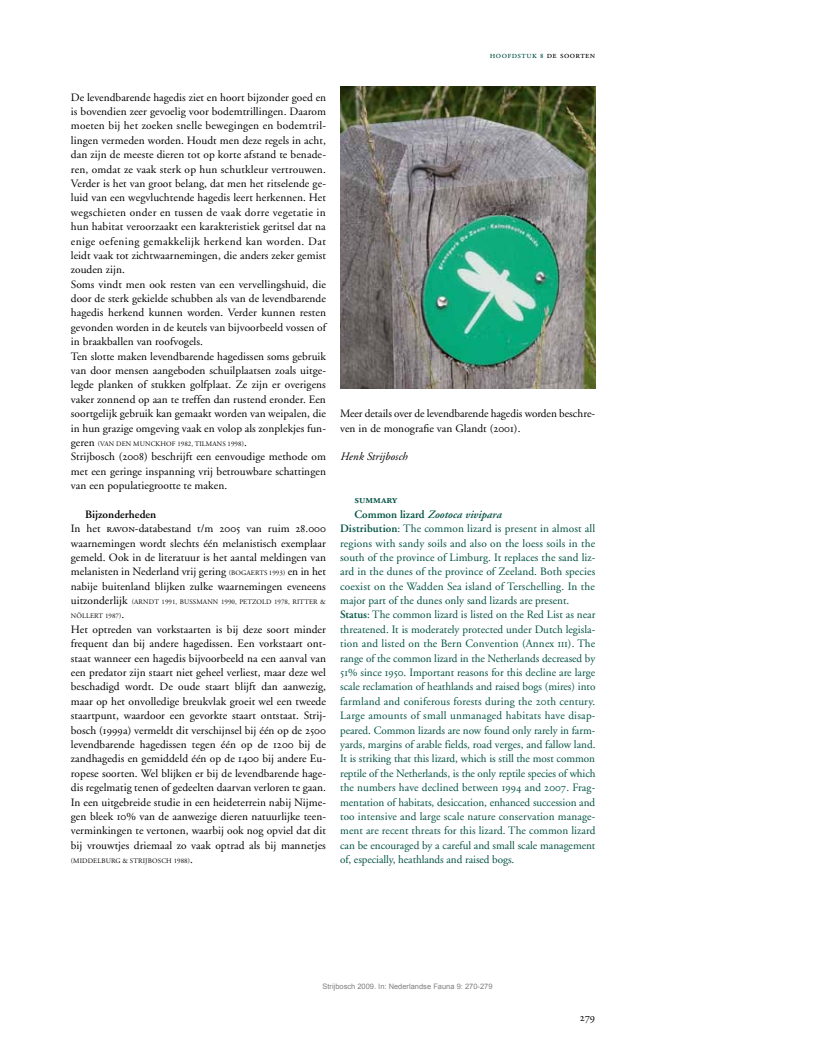
<style>
.page{position:relative;width:815px;height:1053px;background:#fff}
.page>*{position:absolute;margin:0;border:0;box-sizing:border-box;transform-origin:0 0}
.t1{font:11.25px/14.4px "Adobe Garamond";letter-spacing:.005em;color:#000}
.t2{font:11.25px/14.4px "Adobe Garamond";letter-spacing:.005em;color:#005142}
.t3{font:italic 11.25px "Adobe Garamond";letter-spacing:.005em;color:#000}
.t4{font:600 11.25px "Adobe Garamond Exp";color:#005142}
.t5{font:9.38px "Adobe Garamond Pro";letter-spacing:.05em;color:#005142}
.t6{font:7.5px "Arial";color:#808080}
.t7{font:6.88px/14.4px "Adobe Garamond Pro";letter-spacing:.02em;color:#000}
.t8{font:6.88px "Adobe Garamond Pro";letter-spacing:.125em;color:#000}
.s1{font-weight:600;font-size:6.88px}
.s2{color:#000}
.s3{font-family:"Adobe Garamond";font-size:11.25px}
.s4{font-family:"Adobe Garamond Exp"}
.s5{font-weight:600}
.s6{font-family:"Adobe Garamond Pro";font-size:6.88px}
.s7{font-weight:600;font-style:italic}
</style>
<div class="page">
<img style="left:340px;top:87px;width:255px;height:302px">
<p class="t5" style="left:490px;top:49px;width:107px">HOOFDSTUK <span class="s1">8</span> <span class="s2">DE SOORTEN</span></p>
<p class="t1" style="left:71px;top:90px;width:257px">De levendbarende hagedis ziet en hoort bijzonder goed en is bovendien zeer gevoelig voor bodemtrillingen. Daarom moeten bij het zoeken snelle bewegingen en bodemtril&shy;lingen vermeden worden. Houdt men deze regels in acht, dan zijn de meeste dieren tot op korte afstand te benade&shy;ren, omdat ze vaak sterk op hun schutkleur vertrouwen.<br>Verder is het van groot belang, dat men het ritselende ge&shy;luid van een wegvluchtende hagedis leert herkennen. Het wegschieten onder en tussen de vaak dorre vegetatie in hun habitat veroorzaakt een karakteristiek geritsel dat na enige oefening gemakkelijk herkend kan worden. Dat leidt vaak tot zichtwaarnemingen, die anders zeker gemist zouden zijn.<br>Soms vindt men ook resten van een vervellingshuid, die door de sterk gekielde schubben als van de levendbarende hagedis herkend kunnen worden. Verder kunnen resten gevonden worden in de keutels van bijvoorbeeld vossen of in braakballen van roofvogels.<br>Ten slotte maken levendbarende hagedissen soms gebruik van door mensen aangeboden schuilplaatsen zoals uitge&shy;legde planken of stukken golfplaat. Ze zijn er overigens vaker zonnend op aan te treffen dan rustend eronder. Een soortgelijk gebruik kan gemaakt worden van weipalen, die in hun grazige omgeving vaak en volop als zonplekjes fun-</p>
<p class="t7" style="left:71px;top:437px;width:177px"><span class="s3">geren</span> (VAN DEN MUNCKHOF 1982, TILMANS 1998)<span class="s3">.</span></p>
<p class="t1" style="left:71px;top:450px;width:257px;text-align:justify">Strijbosch (<span class="s4">2008</span>) beschrijft een eenvoudige methode om met een geringe inspanning vrij betrouwbare schattingen van een populatiegrootte te maken.</p>
<p class="t1" style="left:71px;top:507px;width:257px;text-indent:14px"><span class="s5">Bijzonderheden<br></span>In het <span class="s4">ravon</span>-databestand t/m <span class="s4">2005</span> van ruim <span class="s4">28</span>.<span class="s4">000 </span>waarnemingen wordt slechts één melanistisch exemplaar gemeld. Ook in de literatuur is het aantal meldingen van melanisten in Nederland vrij gering <span class="s6">(BOGAERTS 1993)</span> en in het nabije buitenland blijken zulke waarnemingen eveneens</p>
<p class="t7" style="left:71px;top:595px;width:257px"><span class="s3">uitzonderlijk</span> (ARNDT 1991, BUSSMANN 1990, PETZOLD 1978, RITTER &amp;<br>NÖLLERT 1987)<span class="s3">.</span></p>
<p class="t1" style="left:71px;top:622px;width:257px;text-align:justify">Het optreden van vorkstaarten is bij deze soort minder frequent dan bij andere hagedissen. Een vorkstaart ont&shy;staat wanneer een hagedis bijvoorbeeld na een aanval van een predator zijn staart niet geheel verliest, maar deze wel beschadigd wordt. De oude staart blijft dan aanwezig, maar op het onvolledige breukvlak groeit wel een tweede staartpunt, waardoor een gevorkte staart ontstaat. Strij&shy;bosch (<span class="s4">1999</span>a) vermeldt dit verschijnsel bij één op de <span class="s4">2500 </span>levendbarende hagedissen tegen één op de <span class="s4">1200</span> bij de zandhagedis en gemiddeld één op de <span class="s4">1400</span> bij andere Eu&shy;ropese soorten. Wel blijken er bij de levendbarende hage&shy;dis regelmatig tenen of gedeelten daarvan verloren te gaan.<br>In een uitgebreide studie in een heideterrein nabij Nijme&shy;gen bleek <span class="s4">10</span>% van de aanwezige dieren natuurlijke teen&shy;verminkingen te vertonen, waarbij ook nog opviel dat dit bij vrouwtjes driemaal zo vaak optrad als bij mannetjes</p>
<p class="t8" style="left:71px;top:856px;width:124px">(MIDDELBURG &amp; STRIJBOSCH 1988)<span class="s3">.</span></p>
<p class="t1" style="left:340px;top:406px;width:257px">Meer details over de levendbarende hagedis worden beschre&shy;ven in de monografie van Glandt (<span class="s4">2001</span>).</p>
<p class="t3" style="left:340px;top:450px;width:69px">Henk Strijbosch</p>
<p class="t4" style="left:354px;top:495px;width:44px">summary</p>
<p class="t2" style="left:340px;top:507px;width:257px;text-indent:14px"><span class="s5">Common lizard</span> <span class="s7">Zootoca vivipara<br></span><span class="s5">Distribution</span>: The common lizard is present in almost all regions with sandy soils and also on the loess soils in the south of the province of Limburg. It replaces the sand liz&shy;ard in the dunes of the province of Zeeland. Both species coexist on the Wadden Sea island of Terschelling. In the major part of the dunes only sand lizards are present.<br><span class="s5">Status</span>: The common lizard is listed on the Red List as near threatened. It is moderately protected under Dutch legisla&shy;tion and listed on the Bern Convention (Annex <span class="s4">iii</span>). The range of the common lizard in the Netherlands decreased by <span class="s4">51</span>% since <span class="s4">1950</span>. Important reasons for this decline are large scale reclamation of heathlands and raised bogs (mires) into farmland and coniferous forests during the <span class="s4">20</span>th century.<br>Large amounts of small unmanaged habitats have disap&shy;peared. Common lizards are now found only rarely in farm&shy;yards, margins of arable fields, road verges, and fallow land.<br>It is striking that this lizard, which is still the most common reptile of the Netherlands, is the only reptile species of which the numbers have declined between <span class="s4">1994</span> and <span class="s4">2007</span>. Frag&shy;mentation of habitats, desiccation, enhanced succession and too intensive and large scale nature conservation manage&shy;ment are recent threats for this lizard. The common lizard can be encouraged by a careful and small scale management of, especially, heathlands and raised bogs.</p>
<p class="t6" style="left:322px;top:981px;width:172px">Strijbosch 2009. In: Nederlandse Fauna 9: 270-279</p>
</div>
